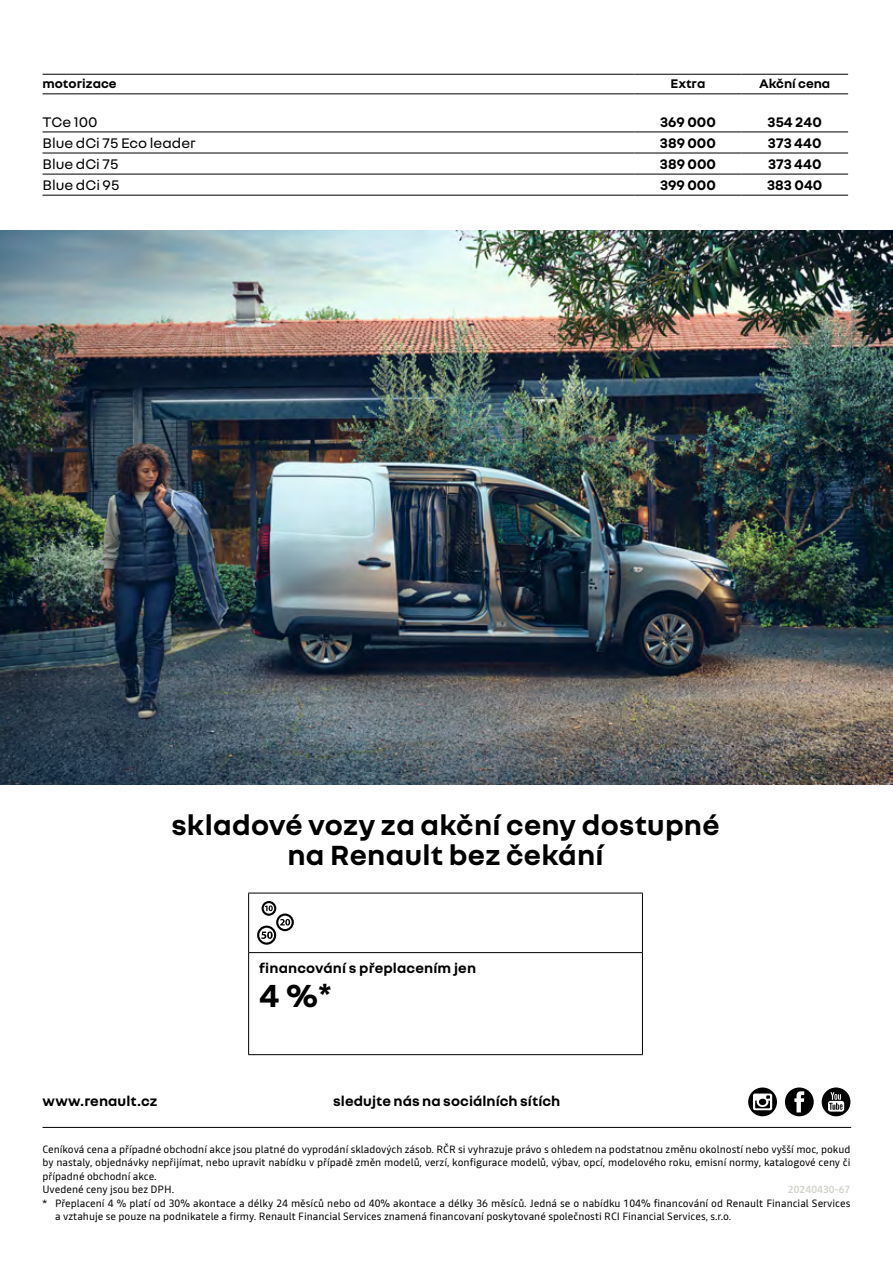
<style>
.page{position:relative;width:893px;height:1263px;background:#fff}
.page>*{position:absolute;margin:0;border:0;box-sizing:border-box;transform-origin:0 0}
.t1{font:700 34.5px "Nouvel R";color:#000}
.t2{font:700 30px/30px "Nouvel R";letter-spacing:.01em;color:#000;text-align:center}
.t3{font:700 15px "Nouvel R";color:#000}
.t4{font:15px "Nouvel R";color:#000}
.t5{font:700 13.5px "Nouvel R";color:#000}
.t6{font:10.5px/13.5px "Read";color:#000}
.t7{font:500 10.5px "Read";color:#d2d2ca}
.s1{font-size:30px}
</style>
<div class="page">
<hr style="left:43px;top:1127px;width:808px;height:1px;background:#000">
<div style="left:822px;top:1087px;width:28px;height:29px;background:#000;border-radius:50%"></div>
<svg style="left:828px;top:1092px;width:16px;height:19px"></svg>
<div style="left:785px;top:1087px;width:29px;height:29px;background:#000;border-radius:50%"></div>
<svg style="left:794px;top:1091px;width:10px;height:21px"></svg>
<hr style="left:43px;top:93px;width:592px;height:1px;background:#000">
<hr style="left:634px;top:93px;width:107px;height:1px;background:#000">
<hr style="left:741px;top:93px;width:107px;height:1px;background:#000">
<hr style="left:43px;top:74px;width:592px;height:1px;background:#000">
<hr style="left:634px;top:74px;width:107px;height:1px;background:#000">
<hr style="left:741px;top:74px;width:107px;height:1px;background:#000">
<hr style="left:43px;top:132px;width:592px;height:1px;background:#000">
<hr style="left:634px;top:132px;width:107px;height:1px;background:#000">
<hr style="left:741px;top:132px;width:107px;height:1px;background:#000">
<hr style="left:43px;top:153px;width:592px;height:1px;background:#000">
<hr style="left:634px;top:153px;width:107px;height:1px;background:#000">
<hr style="left:741px;top:153px;width:107px;height:1px;background:#000">
<hr style="left:43px;top:174px;width:592px;height:1px;background:#000">
<hr style="left:634px;top:174px;width:107px;height:1px;background:#000">
<hr style="left:741px;top:174px;width:107px;height:1px;background:#000">
<hr style="left:43px;top:195px;width:592px;height:1px;background:#000">
<hr style="left:634px;top:195px;width:107px;height:1px;background:#000">
<hr style="left:741px;top:195px;width:107px;height:1px;background:#000">
<svg style="left:748px;top:1087px;width:29px;height:29px"></svg>
<svg style="left:753px;top:1093px;width:19px;height:17px"></svg>
<img style="left:0;top:231px;width:893px;height:553px">
<svg style="left:249px;top:894px;width:393px;height:160px"></svg>
<hr style="left:248px;top:893px;width:395px;height:1px;background:#000">
<hr style="left:248px;top:893px;width:1px;height:59px;background:#000">
<hr style="left:642px;top:893px;width:1px;height:59px;background:#000">
<hr style="left:248px;top:952px;width:395px;height:1px;background:#000">
<hr style="left:248px;top:953px;width:1px;height:101px;background:#000">
<hr style="left:642px;top:953px;width:1px;height:101px;background:#000">
<hr style="left:248px;top:1054px;width:395px;height:1px;background:#000">
<svg style="left:257px;top:901px;width:37px;height:44px"></svg>
<p class="t5" style="left:43px;top:75px;width:76px">motorizace</p>
<p class="t5" style="left:670px;top:75px;width:36px">Extra</p>
<p class="t5" style="left:759px;top:75px;width:73px">Akční cena</p>
<h3 class="t4" style="left:43px;top:112px;width:57px">TCe 100</h3>
<h3 class="t3" style="left:660px;top:112px;width:57px">369 000</h3>
<h3 class="t3" style="left:768px;top:112px;width:56px">354 240</h3>
<h3 class="t4" style="left:43px;top:133px;width:155px">Blue dCi 75 Eco leader</h3>
<h3 class="t3" style="left:660px;top:133px;width:58px">389 000</h3>
<h3 class="t3" style="left:768px;top:133px;width:55px">373 440</h3>
<h3 class="t4" style="left:43px;top:154px;width:77px">Blue dCi 75</h3>
<h3 class="t3" style="left:660px;top:154px;width:58px">389 000</h3>
<h3 class="t3" style="left:768px;top:154px;width:55px">373 440</h3>
<h3 class="t4" style="left:43px;top:175px;width:78px">Blue dCi 95</h3>
<h3 class="t3" style="left:660px;top:175px;width:57px">399 000</h3>
<h3 class="t3" style="left:767px;top:175px;width:57px">383 040</h3>
<h2 class="t2" style="left:171px;top:808px;width:550px">skladové vozy za akční ceny dostupné na Renault bez čekání</h2>
<h3 class="t3" style="left:259px;top:958px;width:218px">financování s přeplacením jen</h3>
<h1 class="t1" style="left:259px;top:973px;width:73px">4 %<span class="s1">*</span></h1>
<h3 class="t3" style="left:43px;top:1091px;width:116px">www.renault.cz</h3>
<h3 class="t3" style="left:333px;top:1091px;width:229px">sledujte nás na sociálních sítích</h3>
<p class="t6" style="left:43px;top:1142px;width:809px">Ceníková cena a případné obchodní akce jsou platné do vyprodání skladových zásob. RČR si vyhrazuje právo s ohledem na podstatnou změnu okolností nebo vyšší moc, pokud by nastaly, objednávky nepřijímat, nebo upravit nabídku v případě změn modelů, verzí, konfigurace modelů, výbav, opcí, modelového roku, emisní normy, katalogové ceny či případné obchodní akce.<br>Uvedené ceny jsou bez DPH.</p>
<p class="t7" style="left:788px;top:1182px;width:64px">20240430-67</p>
<p class="t6" style="left:55px;top:1196px;width:797px;text-indent:-13px">* Přeplacení 4 % platí od 30% akontace a délky 24 měsíců nebo od 40% akontace a délky 36 měsíců. Jedná se o nabídku 104% financování od Renault Financial Services a vztahuje se pouze na podnikatele a firmy. Renault Financial Services znamená financovaní poskytované společnosti RCI Financial Services, s.r.o.</p>
</div>
